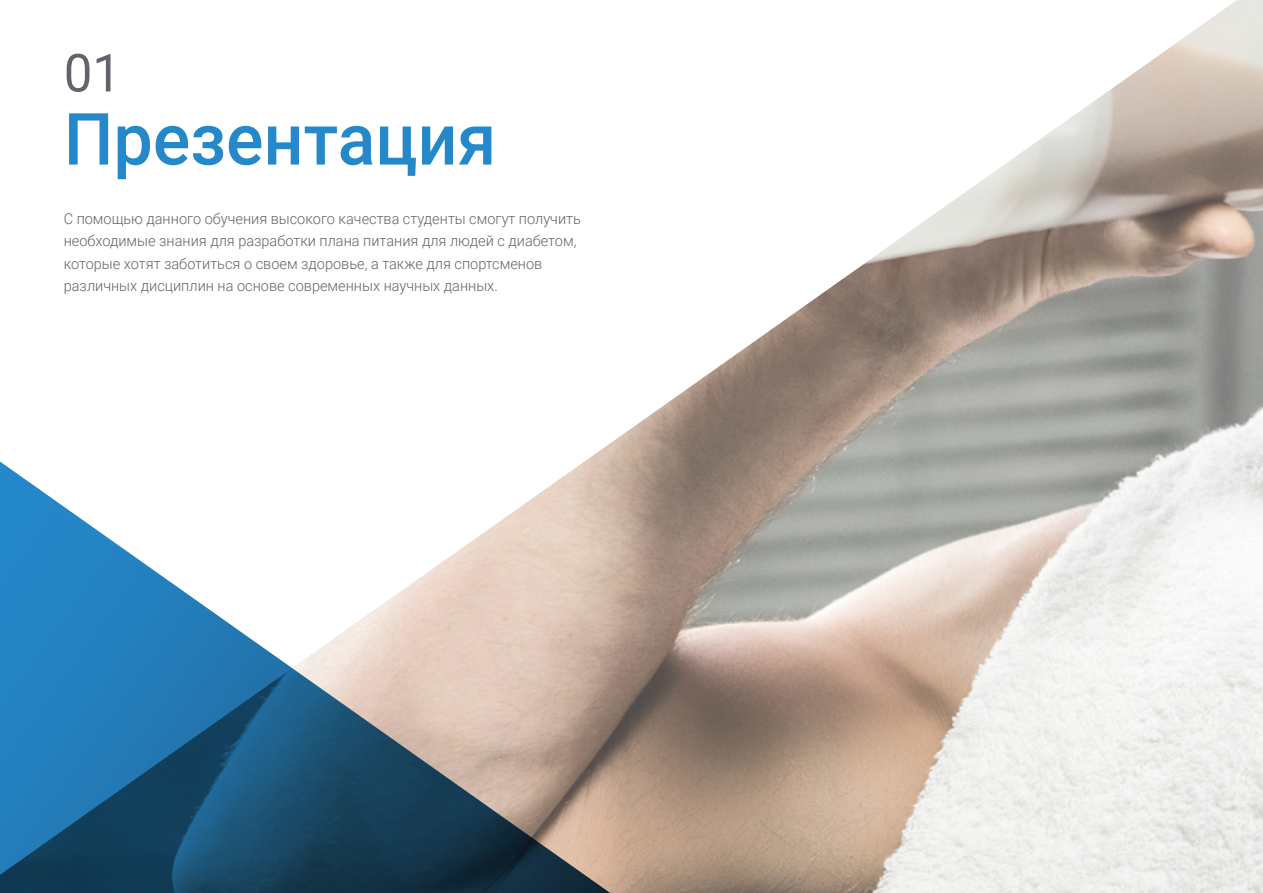
<style>
.page{position:relative;width:1263px;height:893px;background:#fff}
.page>*{position:absolute;margin:0;border:0;box-sizing:border-box;transform-origin:0 0}
.t1{font:500 72px "Roboto";color:#2488c9}
.t2{font:52.5px "Roboto";color:#61646a}
.t3{font:300 15px/22.5px "Roboto";color:#61646a}
</style>
<div class="page">
<img style="left:607px;top:0;width:656px;height:893px">
<svg style="left:0;top:446px;width:640px;height:447px"></svg>
<h2 class="t2" style="left:64px;top:36px;width:59px">01</h2>
<h1 class="t1" style="left:64px;top:89px;width:434px">Презентация</h1>
<p class="t3" style="left:64px;top:207px;width:519px">С помощью данного обучения высокого качества студенты смогут получить необходимые знания для разработки плана питания для людей с диабетом, которые хотят заботиться о своем здоровье, а также для спортсменов различных дисциплин на основе современных научных данных.</p>
</div>
